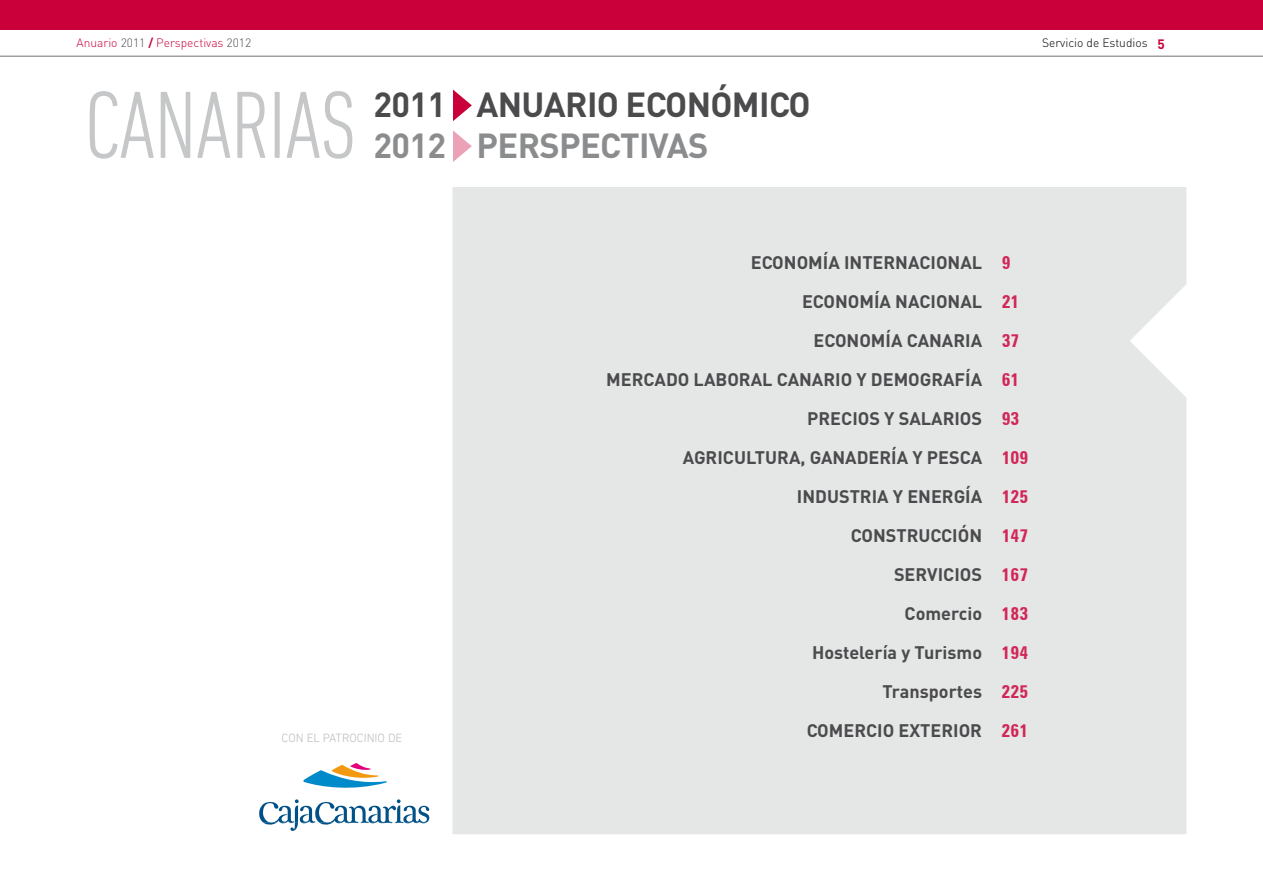
<style>
.page{position:relative;width:1263px;height:893px;background:#fff}
.page>*{position:absolute;margin:0;border:0;box-sizing:border-box;transform-origin:0 0}
.t1{font:300 condensed 97.05px "DIN Next LT Pro";letter-spacing:-.02em;color:#c6c7c8}
.t2{font:700 34.35px "DIN Pro";letter-spacing:-.02em;color:#4b4b4d}
.t3{font:700 34.35px "DIN Pro";letter-spacing:-.02em;color:#8b8c8e}
.t4{font:700 18px "DIN Pro";color:#4b4b4d}
.t5{font:300 12.15px "DIN Next LT Pro";color:#bbbcbe}
.t6{font:300 12px "DIN Pro";color:#c90039}
.t7{font:300 12px "DIN Pro";color:#000}
.s1{color:#4b4b4d}
.s2{font-weight:700}
.s3{font-weight:700;font-size:13.5px;color:#c90039}
.s4{font-family:"Zurich BT";font-stretch:condensed;color:#d12657}
</style>
<div class="page">
<hr style="left:0;top:56px;width:1263px;height:1px;background:#707172">
<div style="left:0;top:0;width:1263px;height:30px;background:#c90039"></div>
<div style="left:452px;top:187px;width:734px;height:647px;background:#e5e6e6"></div>
<svg style="left:453px;top:90px;width:19px;height:31px"></svg>
<svg style="left:453px;top:130px;width:19px;height:32px"></svg>
<svg style="left:303px;top:763px;width:84px;height:25px"></svg>
<svg style="left:259px;top:799px;width:171px;height:32px"></svg>
<p class="t6" style="left:77px;top:35px;width:176px">Anuario <span class="s1">2011</span> <span class="s2">/</span> Perspectivas <span class="s1">2012</span></p>
<p class="t7" style="left:1042px;top:35px;width:124px">Servicio de Estudios <span class="s3">5</span></p>
<h1 class="t1" style="left:84px;top:70px;width:274px">CANARIAS</h1>
<h2 class="t2" style="left:373px;top:81px;width:439px">2011 ANUARIO ECONÓMICO</h2>
<h2 class="t3" style="left:373px;top:122px;width:337px">2012 PERSPECTIVAS</h2>
<p class="t5" style="left:282px;top:731px;width:122px">CON EL PATROCINIO DE</p>
<p class="t4" style="left:751px;top:250px;width:261px">ECONOMÍA INTERNACIONAL <span class="s4">9</span></p>
<p class="t4" style="left:802px;top:289px;width:219px">ECONOMÍA NACIONAL <span class="s4">21</span></p>
<p class="t4" style="left:813px;top:328px;width:207px">ECONOMÍA CANARIA <span class="s4">37</span></p>
<p class="t4" style="left:606px;top:367px;width:415px">MERCADO LABORAL CANARIO Y DEMOGRAFÍA <span class="s4">61</span></p>
<p class="t4" style="left:807px;top:406px;width:214px">PRECIOS Y SALARIOS <span class="s4">93</span></p>
<p class="t4" style="left:683px;top:445px;width:347px">AGRICULTURA, GANADERÍA Y PESCA <span class="s4">109</span></p>
<p class="t4" style="left:797px;top:484px;width:233px">INDUSTRIA Y ENERGÍA <span class="s4">125</span></p>
<p class="t4" style="left:851px;top:523px;width:179px">CONSTRUCCIÓN <span class="s4">147</span></p>
<p class="t4" style="left:894px;top:562px;width:136px">SERVICIOS <span class="s4">167</span></p>
<p class="t4" style="left:904px;top:601px;width:125px">Comercio <span class="s4">183</span></p>
<p class="t4" style="left:812px;top:640px;width:218px">Hostelería y Turismo <span class="s4">194</span></p>
<p class="t4" style="left:882px;top:679px;width:147px">Transportes <span class="s4">225</span></p>
<p class="t4" style="left:807px;top:718px;width:223px">COMERCIO EXTERIOR <span class="s4">261</span></p>
</div>
